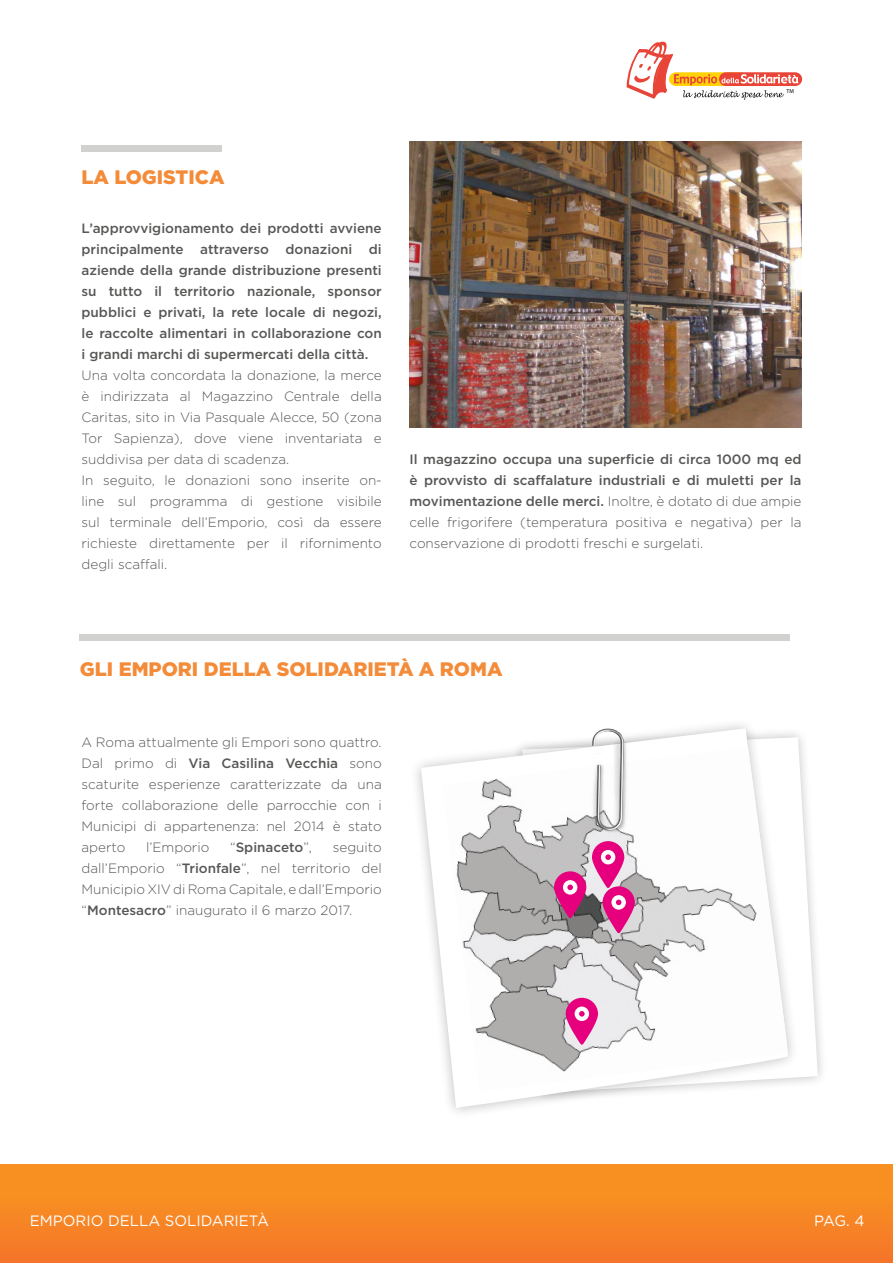
<style>
.page{position:relative;width:893px;height:1263px;background:#fff}
.page>*{position:absolute;margin:0;border:0;box-sizing:border-box;transform-origin:0 0}
.t1{font:900 19.5px "Gotham";color:#f48b38}
.t2{font:15px "Gotham";color:#fff}
.t3{font:300 13.5px/21px "Gotham";color:#575756;text-align:justify}
.t4{font:500 13.5px/21px "Gotham";color:#575756;text-align:justify}
.t5{font:5.7px "Myriad Pro";color:#020203}
.s1{font-weight:300}
.s2{font-weight:500}
</style>
<div class="page">
<div style="left:0;top:1164px;width:893px;height:99px;background:linear-gradient(to bottom,#f9961f,#f47729)"></div>
<div style="left:82px;top:145px;width:140px;height:7px;background:#d1d1d0"></div>
<img style="left:409px;top:141px;width:392px;height:286px">
<div style="left:80px;top:634px;width:710px;height:6px;background:#d1d1d0"></div>
<svg style="left:800px;top:738px;width:18px;height:345px"></svg>
<svg style="left:421px;top:728px;width:368px;height:380px"></svg>
<img style="left:442px;top:747px;width:346px;height:344px">
<svg style="left:554px;top:871px;width:32px;height:47px;background:#c8438b"></svg>
<svg style="left:592px;top:849px;width:43px;height:84px;background:#d46fa6"></svg>
<svg style="left:566px;top:998px;width:32px;height:46px"></svg>
<img style="left:556px;top:728px;width:105px;height:121px">
<svg style="left:627px;top:41px;width:175px;height:59px"></svg>
<p class="t5" style="left:787px;top:87px;width:9px">TM</p>
<h1 class="t1" style="left:82px;top:164px;width:144px">LA LOGISTICA</h1>
<p class="t4" style="left:82px;top:217px;width:302px">L’approvvigionamento dei prodotti avviene principalmente attraverso donazioni di aziende della grande distribuzione presenti su tutto il territorio nazionale, sponsor pubblici e privati, la rete locale di negozi, le raccolte alimentari in collaborazione con i grandi marchi di supermercati della città.</p>
<p class="t3" style="left:82px;top:364px;width:302px;text-align:left">Una volta concordata la donazione, la merce è indirizzata al Magazzino Centrale della Caritas, sito in Via Pasquale Alecce, 50 (zona Tor Sapienza), dove viene inventariata e suddivisa per data di scadenza.<br>In seguito, le donazioni sono inserite on&shy;line sul programma di gestione visibile sul terminale dell’Emporio, così da essere richieste direttamente per il rifornimento degli scaffali.</p>
<p class="t4" style="left:409px;top:448px;width:394px">Il magazzino occupa una superficie di circa 1000 mq ed è provvisto di scaffalature industriali e di muletti per la movimentazione delle merci. <span class="s1">Inoltre, è dotato di due ampie celle frigorifere (temperatura positiva e negativa) per la conservazione di prodotti freschi e surgelati.</span></p>
<h1 class="t1" style="left:80px;top:655px;width:424px">GLI EMPORI DELLA SOLIDARIETÀ A ROMA</h1>
<p class="t3" style="left:82px;top:731px;width:302px">A Roma attualmente gli Empori sono quattro.<br>Dal primo di <span class="s2">Via Casilina Vecchia</span> sono scaturite esperienze caratterizzate da una forte collaborazione delle parrocchie con i Municipi di appartenenza: nel 2014 è stato aperto</p>
<p class="t3" style="left:146px;top:836px;width:65px">l’Emporio</p>
<p class="t4" style="left:230px;top:837px;width:83px"><span class="s1">“</span>Spinaceto<span class="s1">”,</span></p>
<p class="t3" style="left:82px;top:836px;width:302px;text-indent:251px">seguito dall’Emporio “<span class="s2">Trionfale</span>”, nel territorio del Municipio XIV di Roma Capitale, e dall’Emporio “<span class="s2">Montesacro</span>” inaugurato il 6 marzo 2017.</p>
<p class="t2" style="left:30px;top:1211px;width:241px">EMPORIO DELLA SOLIDARIETÀ</p>
<p class="t2" style="left:814px;top:1211px;width:52px">PAG. 4</p>
</div>
